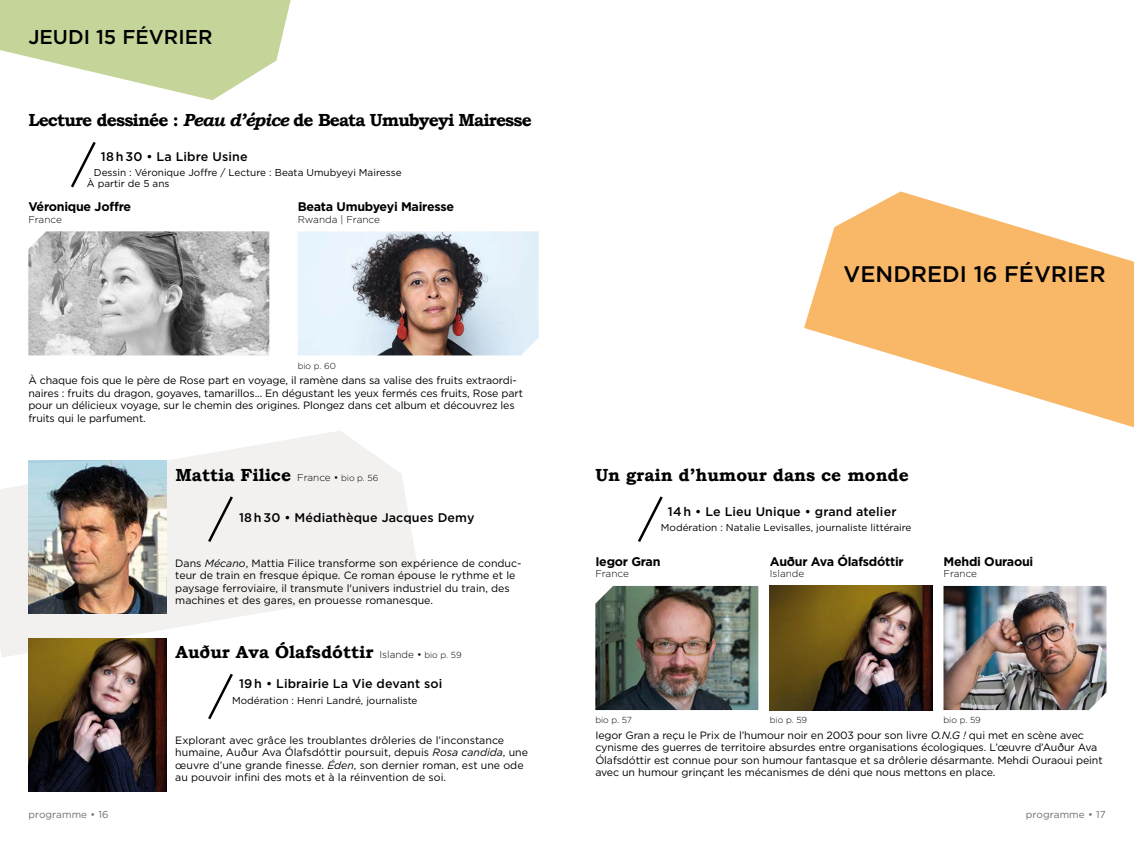
<style>
.page{position:relative;width:1134px;height:851px;background:#fff}
.page>*{position:absolute;margin:0;border:0;box-sizing:border-box;transform-origin:0 0}
.t1{font:500 22.5px "Gotham";color:#000}
.t2{font:500 20px "Gotham";color:#000}
.t3{font:700 17.5px "Bookman Old Style";color:#000}
.t4{font:700 17.5px "Bookman Old Style";letter-spacing:-.05em;color:#000}
.t5{font:500 12.5px "Gotham";letter-spacing:.01em;color:#000}
.t6{font:700 12.5px "Gotham";letter-spacing:-.02em;color:#000}
.t7{font:10.62px/12.5px "Gotham";letter-spacing:-.01em;color:#000}
.t8{font:10px/11.2px "Gotham";color:#000}
.t9{font:300 10px "Gotham";color:#000}
.t10{font:10px "Gotham";letter-spacing:.01em;color:#706f6f}
.t11{font:300 8.75px "Gotham";color:#000}
.s1{font-style:italic}
.s2{font-family:"Gotham";font-weight:300;font-size:10px}
.s3{font-family:"Gotham";font-weight:300;font-size:8.75px}
</style>
<div class="page">
<svg style="left:0;top:0;width:291px;height:100px"></svg>
<svg style="left:0;top:431px;width:421px;height:226px;fill:#f3f1f0"></svg>
<svg style="left:206px;top:493px;width:29px;height:51px"></svg>
<img style="left:28px;top:461px;width:139px;height:152px">
<svg style="left:208px;top:673px;width:25px;height:47px"></svg>
<img style="left:28px;top:638px;width:139px;height:153px">
<svg style="left:71px;top:142px;width:25px;height:46px"></svg>
<img style="left:28px;top:231px;width:241px;height:124px">
<img style="left:298px;top:231px;width:241px;height:124px">
<svg style="left:804px;top:191px;width:330px;height:236px;fill:#f9b768"></svg>
<svg style="left:638px;top:496px;width:25px;height:46px"></svg>
<img style="left:595px;top:586px;width:163px;height:124px">
<img style="left:770px;top:586px;width:163px;height:124px">
<img style="left:943px;top:586px;width:163px;height:124px">
<h2 class="t2" style="left:28px;top:24px;width:186px">JEUDI 15 FÉVRIER</h2>
<h3 class="t4" style="left:28px;top:107px;width:505px">Lecture dessinée : <span class="s1">Peau d’épice</span> de Beata Umubyeyi Mairesse</h3>
<p class="t5" style="left:101px;top:148px;width:148px">18 h 30 • La Libre Usine</p>
<p class="t8" style="left:87px;top:167px;width:316px;text-indent:7px">Dessin : Véronique Joffre / Lecture : Beata Umubyeyi Mairesse<br>À partir de 5 ans</p>
<p class="t6" style="left:28px;top:198px;width:104px">Véronique Joffre</p>
<p class="t9" style="left:28px;top:213px;width:35px">France</p>
<p class="t6" style="left:298px;top:198px;width:158px">Beata Umubyeyi Mairesse</p>
<p class="t9" style="left:298px;top:213px;width:84px">Rwanda | France</p>
<p class="t11" style="left:298px;top:360px;width:40px">bio p. 60</p>
<p class="t7" style="left:28px;top:374px;width:496px">À chaque fois que le père de Rose part en voyage, il ramène dans sa valise des fruits extraordi&shy;naires : fruits du dragon, goyaves, tamarillos... En dégustant les yeux fermés ces fruits, Rose part pour un délicieux voyage, sur le chemin des origines. Plongez dans cet album et découvrez les fruits qui le parfument.</p>
<h3 class="t3" style="left:175px;top:462px;width:205px">Mattia Filice <span class="s2">France •</span> <span class="s3">bio p. 56</span></h3>
<p class="t5" style="left:239px;top:509px;width:237px">18 h 30 • Médiathèque Jacques Demy</p>
<p class="t7" style="left:175px;top:556px;width:348px">Dans <span class="s1">Mécano</span>, Mattia Filice transforme son expérience de conduc&shy;teur de train en fresque épique. Ce roman épouse le rythme et le paysage ferroviaire, il transmute l'univers industriel du train, des machines et des gares, en prouesse romanesque.</p>
<h3 class="t3" style="left:175px;top:639px;width:288px">Auður Ava Ólafsdóttir <span class="s2">Islande •</span> <span class="s3">bio p. 59</span></h3>
<p class="t5" style="left:239px;top:675px;width:205px">19 h • Librairie La Vie devant soi</p>
<p class="t8" style="left:232px;top:694px;width:187px">Modération : Henri Landré, journaliste</p>
<p class="t7" style="left:175px;top:733px;width:354px">Explorant avec grâce les troublantes drôleries de l’inconstance humaine, Auður Ava Ólafsdóttir poursuit, depuis <span class="s1">Rosa candida</span>, une œuvre d’une grande finesse. <span class="s1">Éden</span>, son dernier roman, est une ode au pouvoir infini des mots et à la réinvention de soi.</p>
<h1 class="t1" style="left:844px;top:259px;width:264px">VENDREDI 16 FÉVRIER</h1>
<h3 class="t3" style="left:595px;top:462px;width:315px">Un grain d’humour dans ce monde</h3>
<p class="t5" style="left:668px;top:503px;width:230px">14 h • Le Lieu Unique • grand atelier</p>
<p class="t8" style="left:661px;top:521px;width:252px">Modération : Natalie Levisalles, journaliste littéraire</p>
<p class="t6" style="left:595px;top:553px;width:67px">Iegor Gran</p>
<p class="t9" style="left:595px;top:567px;width:35px">France</p>
<p class="t6" style="left:770px;top:553px;width:135px">Auður Ava Ólafsdóttir</p>
<p class="t9" style="left:770px;top:567px;width:36px">Islande</p>
<p class="t6" style="left:943px;top:553px;width:91px">Mehdi Ouraoui</p>
<p class="t9" style="left:943px;top:567px;width:35px">France</p>
<p class="t11" style="left:595px;top:714px;width:38px">bio p. 57</p>
<p class="t11" style="left:770px;top:714px;width:39px">bio p. 59</p>
<p class="t11" style="left:943px;top:714px;width:39px">bio p. 59</p>
<p class="t7" style="left:595px;top:728px;width:509px">Iegor Gran a reçu le Prix de l’humour noir en 2003 pour son livre <span class="s1">O.N.G !</span> qui met en scène avec cynisme des guerres de territoire absurdes entre organisations écologiques. L’œuvre d’Auður Ava Ólafsdóttir est connue pour son humour fantasque et sa drôlerie désarmante. Mehdi Ouraoui peint avec un humour grinçant les mécanismes de déni que nous mettons en place.</p>
<p class="t10" style="left:28px;top:808px;width:82px">programme • 16</p>
<p class="t10" style="left:1026px;top:808px;width:81px">programme • 17</p>
</div>
